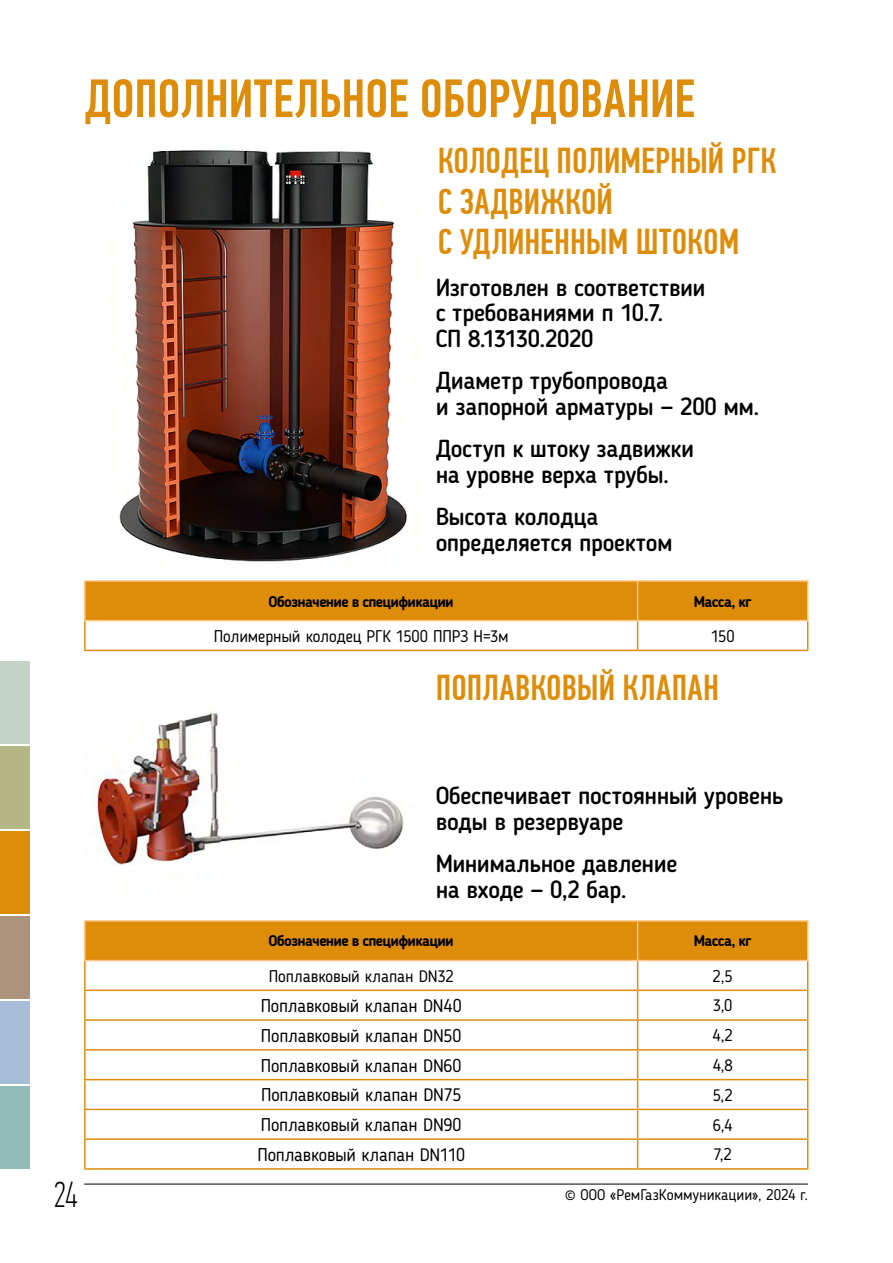
<style>
.page{position:relative;width:893px;height:1263px;background:#fff}
.page>*{position:absolute;margin:0;border:0;box-sizing:border-box;transform-origin:0 0}
.t1{font:500 54px "PF Din Text Comp Pro";letter-spacing:-.005em;color:#de8d0a}
.t2{font:500 36px/40.5px "PF Din Text Comp Pro";letter-spacing:.005em;color:#de8d0a}
.t3{font:100 36px "PF Din Text Comp Pro";color:#000}
.t4{font:500 24px/25.5px "Blogger Sans";letter-spacing:-.01em;color:#000}
.t5{font:18px "Blogger Sans";letter-spacing:-.01em;color:#000}
.t6{font:16.5px "Blogger Sans";letter-spacing:-.005em;color:#000}
.t7{font:700 15px "Blogger Sans";letter-spacing:-.045em;color:#000}
.t8{font:15px "Blogger Sans";color:#000}
</style>
<div class="page">
<hr style="left:84px;top:1184px;width:724px;height:1px;background:#000">
<div style="left:0;top:746px;width:30px;height:83px;background:#b4b684"></div>
<div style="left:0;top:831px;width:30px;height:83px;background:#de8d0a"></div>
<div style="left:0;top:916px;width:30px;height:83px;background:#ad927c"></div>
<div style="left:0;top:1001px;width:30px;height:83px;background:#a6bed8"></div>
<div style="left:0;top:1086px;width:30px;height:83px;background:#91bcba"></div>
<div style="left:0;top:661px;width:30px;height:83px;background:#c3d3c6"></div>
<img style="left:119px;top:150px;width:288px;height:412px">
<hr style="left:84px;top:580px;width:554px;height:2px;background:#ffc787">
<hr style="left:84px;top:582px;width:2px;height:38px;background:#ffc787">
<hr style="left:638px;top:580px;width:170px;height:2px;background:#ffc787">
<hr style="left:84px;top:620px;width:554px;height:1px;background:#ffc787">
<hr style="left:84px;top:621px;width:2px;height:29px;background:#de8d0a">
<svg style="left:85px;top:581px;width:723px;height:69px"></svg>
<hr style="left:84px;top:650px;width:554px;height:1px;background:#de8d0a">
<hr style="left:638px;top:650px;width:170px;height:1px;background:#de8d0a">
<hr style="left:84px;top:920px;width:554px;height:2px;background:#ffc787">
<hr style="left:84px;top:922px;width:2px;height:38px;background:#ffc787">
<hr style="left:638px;top:920px;width:170px;height:2px;background:#ffc787">
<hr style="left:84px;top:960px;width:554px;height:1px;background:#ffc787">
<hr style="left:84px;top:961px;width:2px;height:28px;background:#de8d0a">
<hr style="left:84px;top:989px;width:554px;height:2px;background:#de8d0a">
<hr style="left:84px;top:991px;width:2px;height:28px;background:#de8d0a">
<hr style="left:84px;top:1019px;width:554px;height:2px;background:#de8d0a">
<hr style="left:84px;top:1021px;width:2px;height:28px;background:#de8d0a">
<hr style="left:84px;top:1049px;width:554px;height:1px;background:#de8d0a">
<hr style="left:84px;top:1050px;width:2px;height:29px;background:#de8d0a">
<hr style="left:84px;top:1079px;width:554px;height:1px;background:#de8d0a">
<hr style="left:84px;top:1080px;width:2px;height:29px;background:#de8d0a">
<hr style="left:84px;top:1109px;width:554px;height:1px;background:#de8d0a">
<hr style="left:84px;top:1110px;width:2px;height:28px;background:#de8d0a">
<hr style="left:84px;top:1138px;width:554px;height:2px;background:#de8d0a">
<hr style="left:84px;top:1140px;width:2px;height:28px;background:#de8d0a">
<svg style="left:85px;top:921px;width:723px;height:247px"></svg>
<hr style="left:84px;top:1168px;width:554px;height:2px;background:#de8d0a">
<hr style="left:638px;top:1168px;width:170px;height:2px;background:#de8d0a">
<img style="left:94px;top:713px;width:310px;height:152px">
<h1 class="t1" style="left:85px;top:67px;width:611px">ДОПОЛНИТЕЛЬНОЕ ОБОРУДОВАНИЕ</h1>
<h2 class="t2" style="left:438px;top:141px;width:340px">КОЛОДЕЦ ПОЛИМЕРНЫЙ РГК<br>С ЗАДВИЖКОЙ<br>С УДЛИНЕННЫМ ШТОКОМ</h2>
<p class="t4" style="left:436px;top:274px;width:272px">Изготовлен в соответствии с требованиями п 10.7.<br>СП 8.13130.2020</p>
<p class="t4" style="left:436px;top:368px;width:325px">Диаметр трубопровода<br>и запорной арматуры — 200 мм.</p>
<p class="t4" style="left:436px;top:436px;width:260px">Доступ к штоку задвижки на уровне верха трубы.</p>
<p class="t4" style="left:436px;top:504px;width:239px">Высота колодца определяется проектом</p>
<p class="t7" style="left:269px;top:592px;width:187px">Обозначение в спецификации</p>
<p class="t7" style="left:694px;top:592px;width:59px">Масса, кг</p>
<p class="t6" style="left:214px;top:626px;width:297px">Полимерный колодец РГК 1500 ППРЗ Н=3м</p>
<p class="t6" style="left:711px;top:626px;width:25px">150</p>
<h2 class="t2" style="left:436px;top:668px;width:285px">ПОПЛАВКОВЫЙ КЛАПАН</h2>
<p class="t4" style="left:436px;top:783px;width:349px">Обеспечивает постоянный уровень воды в резервуаре</p>
<p class="t4" style="left:436px;top:851px;width:243px">Минимальное давление на входе — 0,2 бар.</p>
<p class="t7" style="left:269px;top:932px;width:187px">Обозначение в спецификации</p>
<p class="t7" style="left:694px;top:932px;width:59px">Масса, кг</p>
<p class="t6" style="left:269px;top:966px;width:186px">Поплавковый клапан DN32</p>
<p class="t6" style="left:713px;top:966px;width:22px">2,5</p>
<p class="t5" style="left:261px;top:995px;width:203px">Поплавковый клапан DN40</p>
<p class="t6" style="left:713px;top:996px;width:21px">3,0</p>
<p class="t5" style="left:261px;top:1025px;width:202px">Поплавковый клапан DN50</p>
<p class="t6" style="left:713px;top:1026px;width:22px">4,2</p>
<p class="t5" style="left:261px;top:1054px;width:202px">Поплавковый клапан DN60</p>
<p class="t6" style="left:713px;top:1055px;width:21px">4,8</p>
<p class="t5" style="left:261px;top:1084px;width:202px">Поплавковый клапан DN75</p>
<p class="t6" style="left:713px;top:1085px;width:21px">5,2</p>
<p class="t5" style="left:261px;top:1114px;width:202px">Поплавковый клапан DN90</p>
<p class="t6" style="left:713px;top:1115px;width:21px">6,4</p>
<p class="t5" style="left:257px;top:1144px;width:209px">Поплавковый клапан DN110</p>
<p class="t6" style="left:713px;top:1145px;width:20px">7,2</p>
<h2 class="t3" style="left:53px;top:1174px;width:26px">24</h2>
<p class="t8" style="left:565px;top:1186px;width:245px">© ООО «РемГазКоммуникации», 2024 г.</p>
</div>
